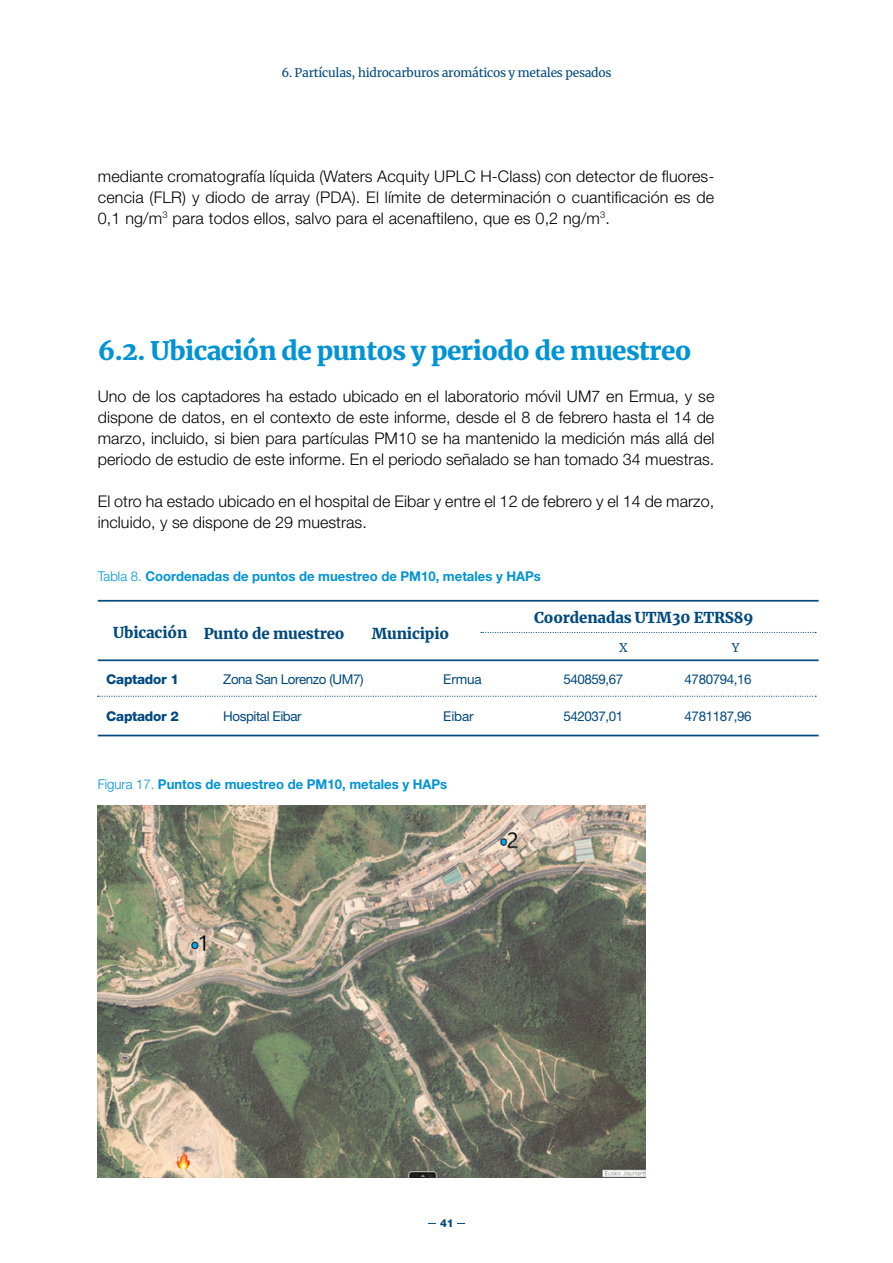
<style>
.page{position:relative;width:893px;height:1263px;background:#fff}
.page>*{position:absolute;margin:0;border:0;box-sizing:border-box;transform-origin:0 0}
.t1{font:900 25.5px "Merriweather";letter-spacing:-.025em;color:#0093d5}
.t2{font:300 16.2px/21px "Helvetica Neue LT Pro";letter-spacing:.005em;color:#000;text-align:justify}
.t3{font:900 15px "Merriweather";letter-spacing:-.01em;color:#00497f}
.t4{font:700 13.5px "Helvetica Neue LT Pro";color:#0093d5}
.t5{font:13.5px "Helvetica Neue LT Pro";letter-spacing:-.03em;color:#00497f}
.t6{font:800 13.5px "Helvetica Neue LT Pro";letter-spacing:-.02em;color:#00497f}
.t7{font:12px "Merriweather";letter-spacing:-.02em;color:#00497f}
.t8{font:800 10.95px "Helvetica Neue LT Pro";color:#00497f}
.s1{font-weight:300}
</style>
<div class="page">
<hr style="left:98px;top:735px;width:720px;height:1px;background:#00497f">
<hr style="left:98px;top:600px;width:720px;height:2px;background:#00497f">
<hr style="left:98px;top:659px;width:720px;height:2px;background:#00497f">
<svg style="left:481px;top:632px;width:335px;height:1px"></svg>
<svg style="left:98px;top:696px;width:718px;height:1px"></svg>
<img style="left:98px;top:805px;width:547px;height:373px">
<p class="t7" style="left:281px;top:64px;width:332px">6. Partículas, hidrocarburos aromáticos y metales pesados</p>
<p class="t2" style="left:98px;top:165px;width:618px">mediante cromatografía líquida (Waters Acquity UPLC H-Class) con detector de fluores&shy;cencia (FLR) y diodo de array (PDA). El límite de determinación o cuantificación es de 0,1 ng/m<sup>3</sup> para todos ellos, salvo para el acenaftileno, que es 0,2 ng/m<sup>3</sup>.</p>
<h1 class="t1" style="left:98px;top:333px;width:595px">6.2. Ubicación de puntos y periodo de muestreo</h1>
<p class="t2" style="left:98px;top:386px;width:618px">Uno de los captadores ha estado ubicado en el laboratorio móvil UM7 en Ermua, y se dispone de datos, en el contexto de este informe, desde el 8 de febrero hasta el 14 de marzo, incluido, si bien para partículas PM10 se ha mantenido la medición más allá del periodo de estudio de este informe. En el periodo señalado se han tomado 34 muestras.</p>
<p class="t2" style="left:98px;top:491px;width:618px">El otro ha estado ubicado en el hospital de Eibar y entre el 12 de febrero y el 14 de marzo, incluido, y se dispone de 29 muestras.</p>
<p class="t4" style="left:98px;top:567px;width:445px"><span class="s1">Tabla 8.</span> Coordenadas de puntos de muestreo de PM10, metales y HAPs</p>
<p class="t3" style="left:113px;top:623px;width:233px">Ubicación Punto de muestreo</p>
<p class="t3" style="left:372px;top:623px;width:79px">Municipio</p>
<p class="t6" style="left:106px;top:671px;width:74px">Captador 1</p>
<p class="t6" style="left:106px;top:708px;width:74px">Captador 2</p>
<p class="t5" style="left:223px;top:671px;width:142px">Zona San Lorenzo (UM7)</p>
<p class="t5" style="left:223px;top:708px;width:80px">Hospital Eibar</p>
<p class="t5" style="left:443px;top:671px;width:40px">Ermua</p>
<p class="t5" style="left:443px;top:708px;width:32px">Eibar</p>
<p class="t4" style="left:98px;top:776px;width:351px"><span class="s1">Figura 17.</span> Puntos de muestreo de PM10, metales y HAPs</p>
<p class="t3" style="left:534px;top:607px;width:221px">Coordenadas UTM30 ETRS89</p>
<p class="t7" style="left:619px;top:639px;width:10px">X</p>
<p class="t7" style="left:732px;top:639px;width:9px">Y</p>
<p class="t5" style="left:563px;top:671px;width:61px">540859,67</p>
<p class="t5" style="left:563px;top:708px;width:61px">542037,01</p>
<p class="t5" style="left:685px;top:671px;width:68px">4780794,16</p>
<p class="t5" style="left:685px;top:708px;width:68px">4781187,96</p>
<p class="t8" style="left:440px;top:1217px;width:15px">41</p>
</div>
